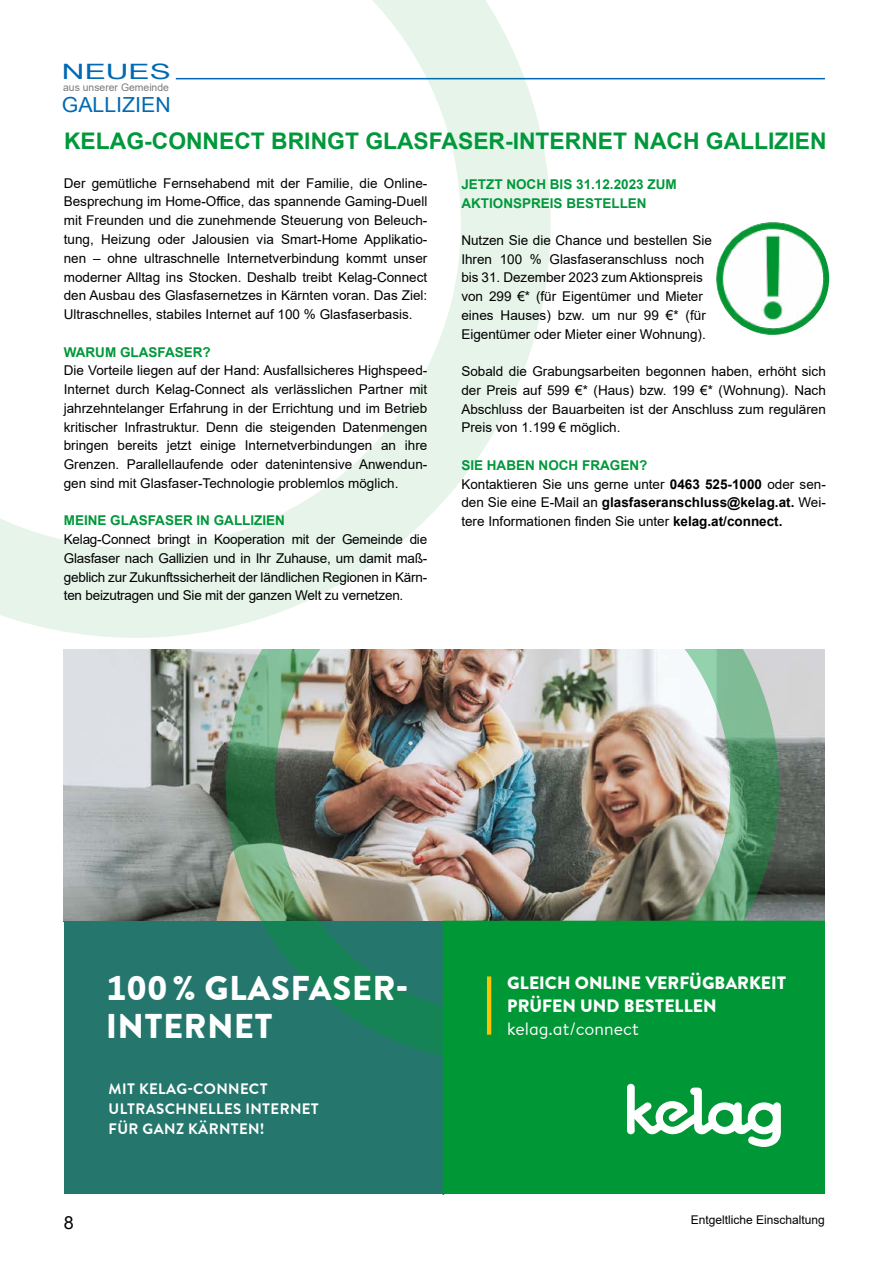
<style>
.page{position:relative;width:893px;height:1263px;background:#fff}
.page>*{position:absolute;margin:0;border:0;box-sizing:border-box;transform-origin:0 0}
.t1{font:900 34.2px/37.7px "Brandon Text Kelag";letter-spacing:.02em;color:#fff}
.t2{font:700 22.8px "Arial";color:#00983a}
.t3{font:21.15px "Arial Narrow";color:#0069b4;scale:1.82 1}
.t4{font:20.7px "Arial Narrow";color:#0069b4;scale:1.25 1}
.t5{font:18px "Arial";color:#000}
.t6{font:900 17.85px/23.1px "Brandon Text Kelag";color:#fff}
.t7{font:17.85px "Brandon Text Kelag";color:#fff}
.t8{font:700 15.15px/19.6px "Brandon Text Kelag";letter-spacing:.025em;color:#fff}
.t9{font:13.5px/18.8px "Arial";color:#000;text-align:justify}
.t10{font:700 13.5px/18.8px "Arial";color:#00983a}
.t11{font:12px "Arial";color:#000}
.t12{font:10.35px "Arial";color:#7c7b7b}
.s1{font-weight:700;color:#00983a}
.s2{font-weight:700}
</style>
<div class="page">
<hr style="left:176px;top:78px;width:649px;height:1px;background:#0069b4">
<svg style="left:0;top:0;width:551px;height:638px"></svg>
<div style="left:64px;top:921px;width:379px;height:273px;background:#25776d"></div>
<img style="left:64px;top:650px;width:761px;height:271px">
<div style="left:443px;top:921px;width:382px;height:273px;background:#009736"></div>
<svg style="left:627px;top:1084px;width:154px;height:63px"></svg>
<img style="left:226px;top:650px;width:553px;height:412px">
<hr style="left:487px;top:976px;width:4px;height:59px;background:#fdc300">
<img style="left:716px;top:222px;width:113px;height:113px;border-radius:57px">
<h3 class="t3" style="left:62px;top:56px;width:61px">NEUES</h3>
<h3 class="t4" style="left:62px;top:90px;width:89px">GALLIZIEN</h3>
<p class="t12" style="left:63px;top:80px;width:107px">aus unserer Gemeinde</p>
<h2 class="t2" style="left:64px;top:125px;width:764px">KELAG-CONNECT BRINGT GLASFASER-INTERNET NACH GALLIZIEN</h2>
<p class="t9" style="left:64px;top:174px;width:365px">Der gemütliche Fernsehabend mit der Familie, die Online-Besprechung im Home-Office, das spannende Gaming-Duell mit Freunden und die zunehmende Steuerung von Beleuch&shy;tung, Heizung oder Jalousien via Smart-Home Applikatio&shy;nen – ohne ultraschnelle Internetverbindung kommt unser moderner Alltag ins Stocken. Deshalb treibt Kelag-Connect den Ausbau des Glasfasernetzes in Kärnten voran. Das Ziel:<br>Ultraschnelles, stabiles Internet auf 100 % Glasfaserbasis.</p>
<p class="t10" style="left:64px;top:343px;width:148px">WARUM GLASFASER?</p>
<p class="t9" style="left:64px;top:361px;width:365px">Die Vorteile liegen auf der Hand: Ausfallsicheres Highspeed-Internet durch Kelag-Connect als verlässlichen Partner mit jahrzehntelanger Erfahrung in der Errichtung und im Betrieb kritischer Infrastruktur. Denn die steigenden Datenmengen bringen bereits jetzt einige Internetverbindungen an ihre Grenzen. Parallellaufende oder datenintensive Anwendun&shy;gen sind mit Glasfaser-Technologie problemlos möglich.</p>
<p class="t10" style="left:64px;top:511px;width:223px">MEINE GLASFASER IN GALLIZIEN</p>
<p class="t9" style="left:64px;top:530px;width:365px">Kelag-Connect bringt in Kooperation mit der Gemeinde die Glasfaser nach Gallizien und in Ihr Zuhause, um damit maß&shy;geblich zur Zukunftssicherheit der ländlichen Regionen in Kärn&shy;ten beizutragen und Sie mit der ganzen Welt zu vernetzen.</p>
<p class="t10" style="left:461px;top:175px;width:217px">JETZT NOCH BIS 31.12.2023 ZUM<br>AKTIONSPREIS BESTELLEN</p>
<p class="t9" style="left:461px;top:231px;width:252px;text-align:left">Nutzen Sie die Chance und bestellen Sie Ihren 100 % Glasfaseranschluss noch bis 31. Dezember 2023 zum Aktionspreis von 299 €* (für Eigentümer und Mieter eines Hauses) bzw. um nur 99 €* (für Eigentümer oder Mieter einer Wohnung).</p>
<p class="t9" style="left:461px;top:362px;width:366px">Sobald die Grabungsarbeiten begonnen haben, erhöht sich der Preis auf 599 €* (Haus) bzw. 199 €* (Wohnung). Nach Abschluss der Bauarbeiten ist der Anschluss zum regulären Preis von 1.199 € möglich.</p>
<p class="t9" style="left:461px;top:456px;width:366px;text-align:left"><span class="s1">SIE HABEN NOCH FRAGEN?<br></span>Kontaktieren Sie uns gerne unter <span class="s2">0463 525-1000</span> oder sen&shy;den Sie eine E-Mail an <span class="s2">glasfaseranschluss@kelag.at.</span> Wei&shy;tere Informationen finden Sie unter <span class="s2">kelag.at/connect.</span></p>
<h3 class="t5" style="left:64px;top:1210px;width:12px">8</h3>
<h1 class="t1" style="left:106px;top:969px;width:304px">100 % GLASFASER-<br>INTERNET</h1>
<p class="t8" style="left:109px;top:1079px;width:212px">MIT KELAG-CONNECT<br>ULTRASCHNELLES INTERNET<br>FÜR GANZ KÄRNTEN!</p>
<h3 class="t6" style="left:507px;top:971px;width:281px">GLEICH ONLINE VERFÜGBARKEIT<br>PRÜFEN UND BESTELLEN</h3>
<h3 class="t7" style="left:507px;top:1017px;width:133px">kelag.at/connect</h3>
<p class="t11" style="left:691px;top:1212px;width:136px">Entgeltliche Einschaltung</p>
</div>
